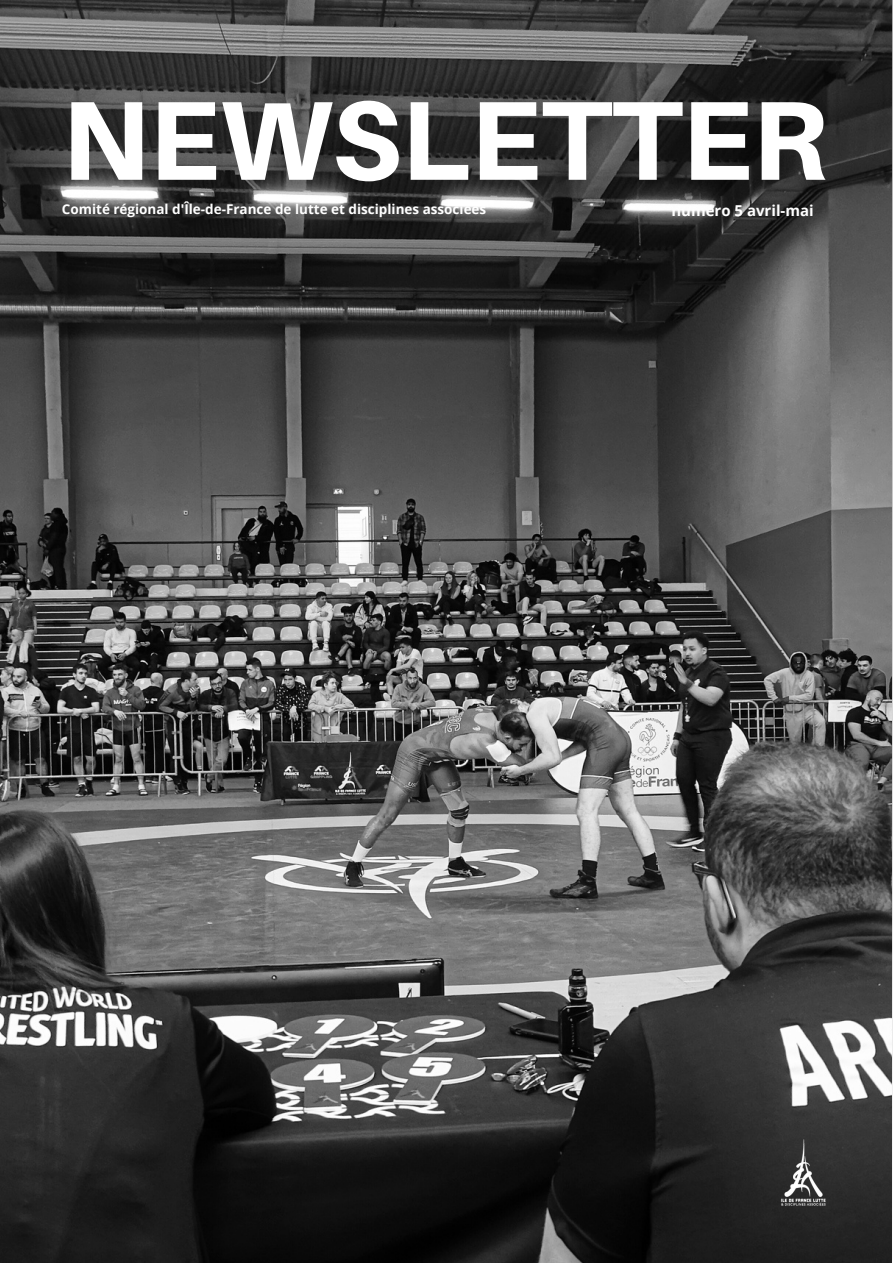
<style>
.page{position:relative;width:893px;height:1264px;background:#fff}
.page>*{position:absolute;margin:0;border:0;box-sizing:border-box;transform-origin:0 0}
.t1{font:800 112.35px "Aileron";color:#fff}
.t2{font:700 15px "Open Sans";color:#fff}
.t3{font:700 13.5px "Open Sans";color:#fff}
</style>
<div class="page">
<img style="left:0;top:0;width:891px;height:1262px">
<img style="left:776px;top:1138px;width:54px;height:69px">
<p class="t1" style="left:62px;top:71px;width:766px">NEWSLETTER</p>
<p class="t3" style="left:62px;top:199px;width:426px">Comité régional d'Île-de-France de lutte et disciplines associées</p>
<p class="t2" style="left:671px;top:200px;width:144px">numéro 5 avril-mai</p>
</div>
